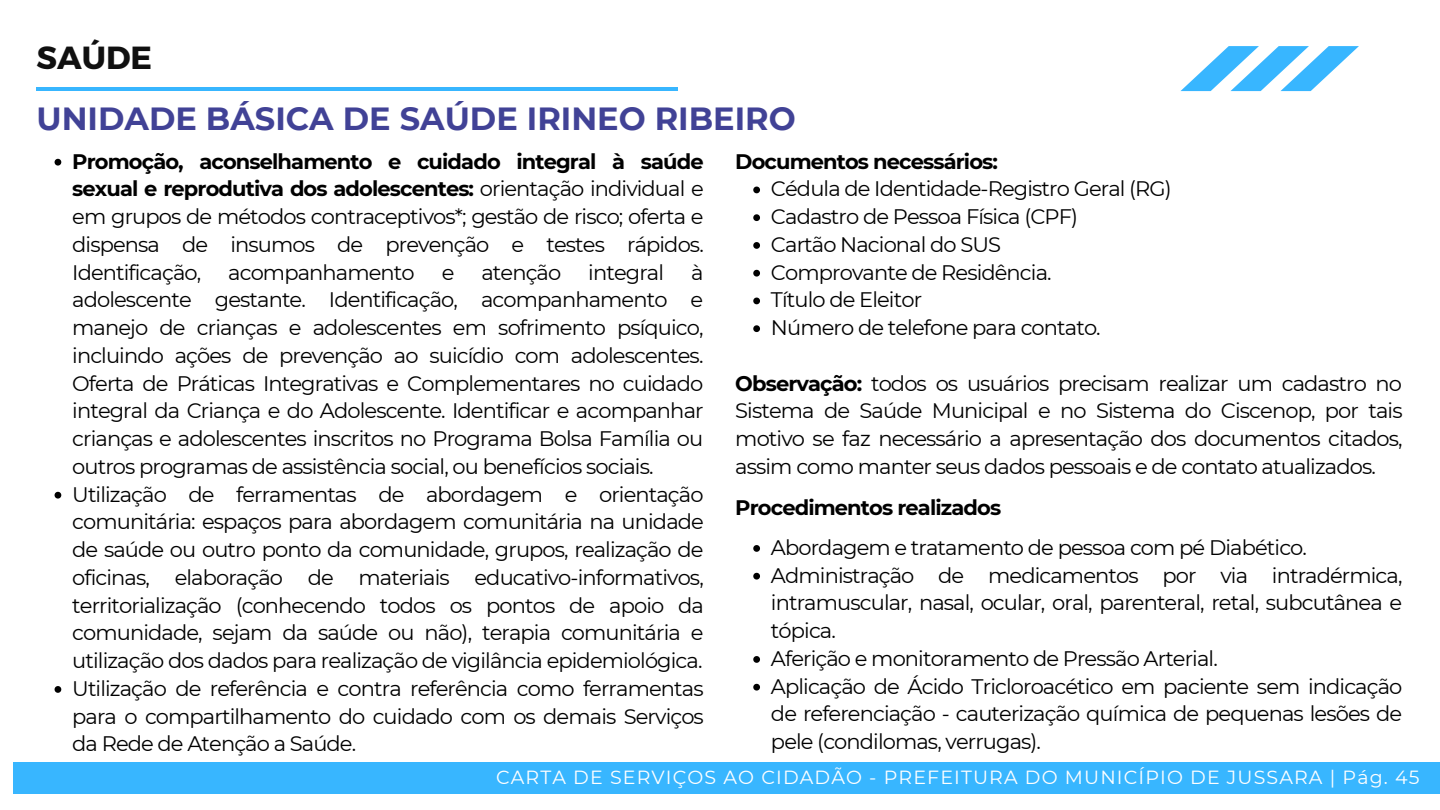
<style>
.page{position:relative;width:1440px;height:810px;background:#fff}
.page>*{position:absolute;margin:0;border:0;box-sizing:border-box;transform-origin:0 0}
.t1{font:700 32px "Montserrat";color:#414296}
.t2{font:700 32px "Montserrat";color:#101010}
.t3{font:21px/27.8px "Montserrat";letter-spacing:-.04em;color:#000;text-align:justify}
.t4{font:700 21px "Montserrat";letter-spacing:-.04em;color:#000}
.t5{font:19px "Montserrat";letter-spacing:.06em;color:#fff}
.s1{font-weight:700}
</style>
<div class="page">
<div style="left:13px;top:762px;width:1427px;height:31px;background:#38b6ff"></div>
<svg style="left:55px;top:159px;width:6px;height:7px"></svg>
<svg style="left:55px;top:492px;width:6px;height:7px"></svg>
<svg style="left:55px;top:686px;width:6px;height:7px"></svg>
<svg style="left:753px;top:187px;width:7px;height:6px"></svg>
<svg style="left:753px;top:214px;width:7px;height:7px"></svg>
<svg style="left:753px;top:242px;width:7px;height:7px"></svg>
<svg style="left:753px;top:270px;width:7px;height:7px"></svg>
<svg style="left:753px;top:298px;width:7px;height:6px"></svg>
<svg style="left:753px;top:325px;width:7px;height:7px"></svg>
<svg style="left:753px;top:545px;width:7px;height:7px"></svg>
<svg style="left:753px;top:573px;width:7px;height:7px"></svg>
<svg style="left:753px;top:656px;width:7px;height:7px"></svg>
<svg style="left:753px;top:684px;width:7px;height:7px"></svg>
<hr style="left:37px;top:88px;width:640px;height:3px;background:#38b6ff">
<svg style="left:1180px;top:46px;width:179px;height:45px"></svg>
<p class="t2" style="left:37px;top:37px;width:117px">SAÚDE</p>
<p class="t1" style="left:37px;top:99px;width:761px">UNIDADE BÁSICA DE SAÚDE IRINEO RIBEIRO</p>
<p class="t3" style="left:72px;top:147px;width:633px"><span class="s1">Promoção, aconselhamento e cuidado integral à saúde sexual e reprodutiva dos adolescentes:</span> orientação individual e em grupos de métodos contraceptivos*; gestão de risco; oferta e dispensa de insumos de prevenção e testes rápidos.<br>Identificação,</p>
<p class="t3" style="left:228px;top:258px;width:188px">acompanhamento</p>
<p class="t3" style="left:442px;top:258px;width:14px">e</p>
<p class="t3" style="left:481px;top:258px;width:81px">atenção</p>
<p class="t3" style="left:588px;top:258px;width:77px">integral</p>
<p class="t3" style="left:72px;top:258px;width:633px;text-indent:619px">à adolescente gestante. Identificação, acompanhamento e manejo de crianças e adolescentes em sofrimento psíquico, incluindo ações de prevenção ao suicídio com adolescentes.<br>Oferta de Práticas Integrativas e Complementares no cuidado integral da Criança e do Adolescente. Identificar e acompanhar crianças e adolescentes inscritos no Programa Bolsa Família ou outros programas de assistência social, ou benefícios sociais.</p>
<p class="t3" style="left:72px;top:480px;width:633px">Utilização de ferramentas de abordagem e orientação comunitária: espaços para abordagem comunitária na unidade de saúde ou outro ponto da comunidade, grupos, realização de oficinas, elaboração de materiais educativo-informativos, territorialização (conhecendo todos os pontos de apoio da comunidade, sejam da saúde ou não), terapia comunitária e utilização dos dados para realização de vigilância epidemiológica.</p>
<p class="t3" style="left:72px;top:674px;width:633px">Utilização de referência e contra referência como ferramentas para o compartilhamento do cuidado com os demais Serviços da Rede de Atenção a Saúde.</p>
<p class="t4" style="left:735px;top:148px;width:264px">Documentos necessários:</p>
<p class="t3" style="left:771px;top:175px;width:402px">Cédula de Identidade-Registro Geral (RG)</p>
<p class="t3" style="left:771px;top:203px;width:309px">Cadastro de Pessoa Física (CPF)</p>
<p class="t3" style="left:771px;top:230px;width:232px">Cartão Nacional do SUS</p>
<p class="t3" style="left:771px;top:258px;width:282px">Comprovante de Residência.</p>
<p class="t3" style="left:771px;top:286px;width:153px">Título de Eleitor</p>
<p class="t3" style="left:771px;top:314px;width:331px">Número de telefone para contato.</p>
<p class="t3" style="left:735px;top:369px;width:669px"><span class="s1">Observação:</span> todos os usuários precisam realizar um cadastro no Sistema de Saúde Municipal e no Sistema do Ciscenop, por tais motivo se faz necessário a apresentação dos documentos citados, assim como manter seus dados pessoais e de contato atualizados.</p>
<p class="t4" style="left:735px;top:495px;width:267px">Procedimentos realizados</p>
<p class="t3" style="left:771px;top:533px;width:538px">Abordagem e tratamento de pessoa com pé Diabético.</p>
<p class="t3" style="left:771px;top:561px;width:633px">Administração de medicamentos por via intradérmica, intramuscular, nasal, ocular, oral, parenteral, retal, subcutânea e tópica.</p>
<p class="t3" style="left:771px;top:644px;width:448px">Aferição e monitoramento de Pressão Arterial.</p>
<p class="t3" style="left:771px;top:672px;width:633px">Aplicação de Ácido Tricloroacético em paciente sem indicação de referenciação - cauterização química de pequenas lesões de pele (condilomas, verrugas).</p>
<p class="t5" style="left:496px;top:766px;width:925px">CARTA DE SERVIÇOS AO CIDADÃO - PREFEITURA DO MUNICÍPIO DE JUSSARA | Pág. 45</p>
</div>
